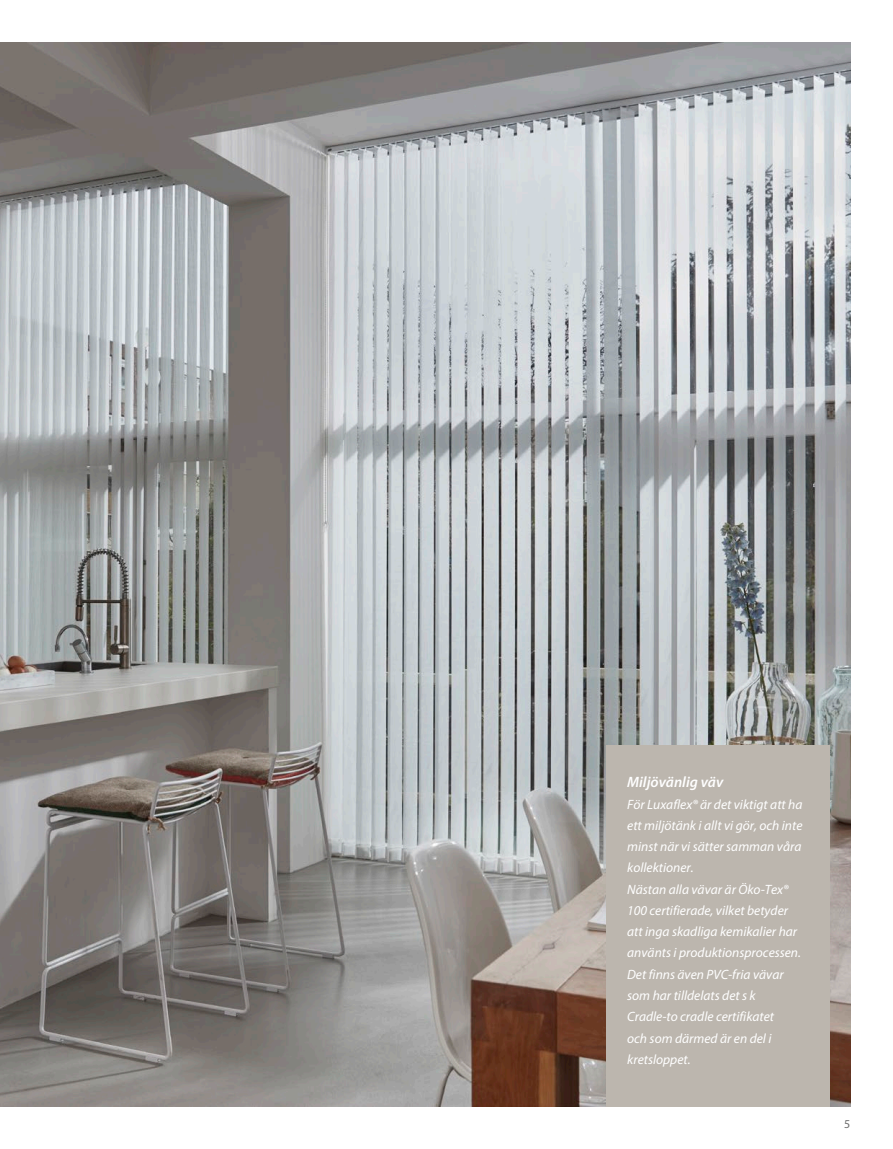
<style>
.page{position:relative;width:893px;height:1149px;background:#fff}
.page>*{position:absolute;margin:0;border:0;box-sizing:border-box;transform-origin:0 0}
.Kopje_diap{font:italic 600 15px "Myriad Pro";color:#fff}
.Cursief_diap{font:italic 13.5px/21.3px "Myriad Pro";color:#fff;text-align:justify}
.paginacijfer_oneven{font:12px "Myriad Pro";color:#6d6d6d}
</style>
<div class="page">
<img style="left:0;top:43px;width:850px;height:1063px">
<div style="left:606px;top:744px;width:223px;height:362px;background:#bcb6ae"></div>
<p class="Kopje_diap" style="left:627px;top:772px;width:98px">Miljövänlig väv</p>
<p class="Cursief_diap" style="left:627px;top:792px;width:177px">För Luxaflex® är det viktigt att ha ett miljötänk i allt vi gör, och inte minst när vi sätter samman våra kollektioner.</p>
<p class="Cursief_diap" style="left:627px;top:878px;width:175px;text-align:left">Nästan alla vävar är Öko-Tex®<br>100 certifierade, vilket betyder att inga skadliga kemikalier har använts i produktionsprocessen.<br>Det finns även PVC-fria vävar som har tilldelats det s k<br>Cradle-to cradle certifikatet<br>och som därmed är en del i kretsloppet.</p>
<p class="paginacijfer_oneven" style="left:844px;top:1115px;width:8px">5</p>
</div>
